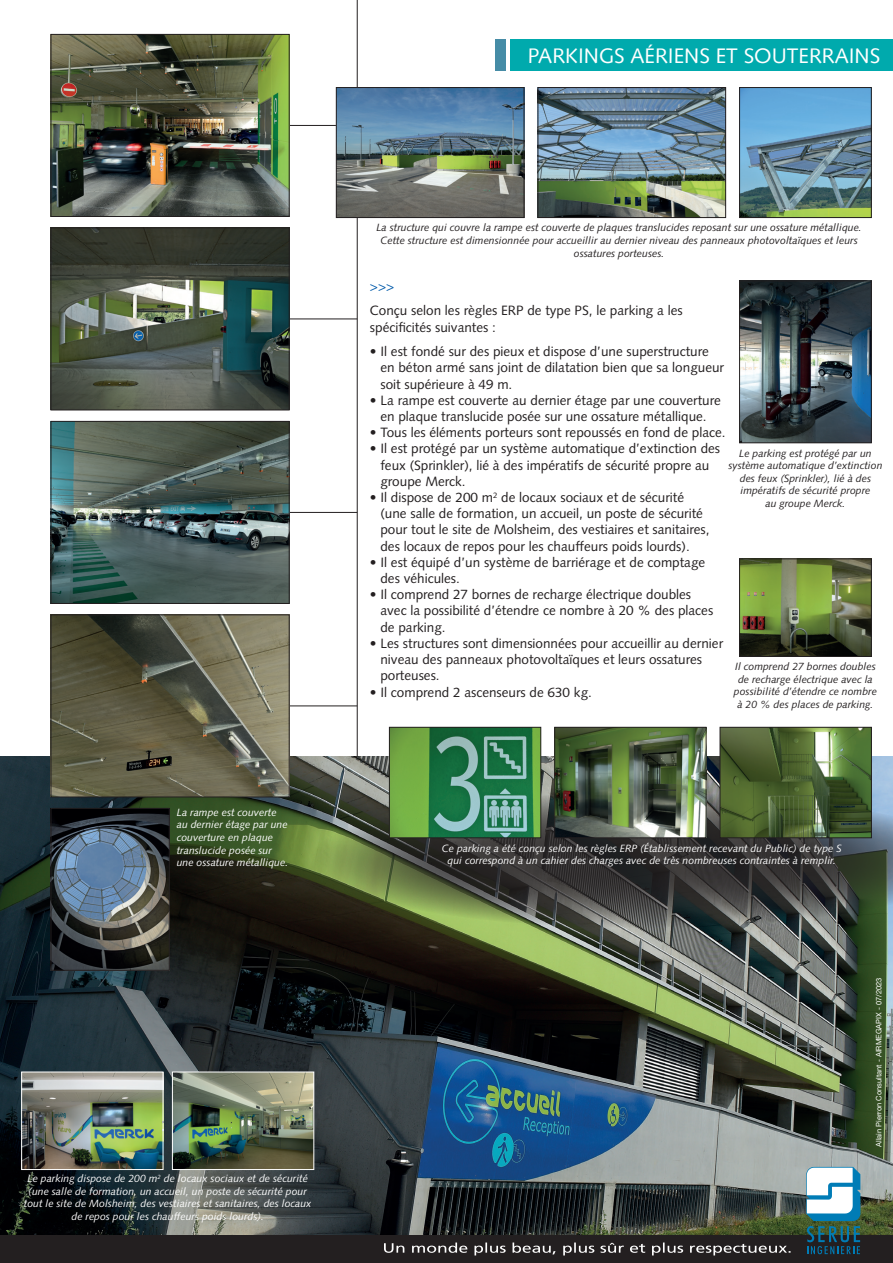
<style>
.page{position:relative;width:893px;height:1263px;background:#fff}
.page>*{position:absolute;margin:0;border:0;box-sizing:border-box;transform-origin:0 0}
.t1{font:21px "Syntax LT Std";color:#fff}
.t2{font:13.5px/16.2px "Syntax LT Std";color:#231f20}
.t3{font:13.5px "Syntax LT Std";color:#015aaa}
.t4{font:italic 10.5px/12.6px "Syntax LT Std";color:#fff;text-align:center}
.t5{font:italic 10.5px/12.6px "Syntax LT Std";color:#231f20;text-align:center}
.t6{font:7.5px "Helvetica Neue";color:#fff}
</style>
<div class="page">
<img style="left:0;top:757px;width:893px;height:478px">
<div style="left:0;top:1235px;width:893px;height:28px;background:#231f20"></div>
<svg style="left:309px;top:792px;width:584px;height:136px;background:#474d3f"></svg>
<hr style="left:357px;top:0;width:1px;height:757px;background:#231f20">
<svg style="left:806px;top:1167px;width:54px;height:87px"></svg>
<img style="left:53px;top:810px;width:115px;height:159px">
<div style="left:51px;top:808px;width:119px;height:163px;border:1px solid #231f20"></div>
<img style="left:338px;top:89px;width:184px;height:127px">
<div style="left:336px;top:87px;width:188px;height:131px;border:1px solid #231f20"></div>
<img style="left:540px;top:89px;width:184px;height:127px">
<div style="left:538px;top:87px;width:188px;height:131px;border:1px solid #231f20"></div>
<img style="left:722px;top:729px;width:148px;height:107px">
<div style="left:720px;top:727px;width:152px;height:111px;border:1px solid #231f20"></div>
<img style="left:556px;top:729px;width:148px;height:107px">
<div style="left:554px;top:727px;width:152px;height:111px;border:1px solid #231f20"></div>
<img style="left:391px;top:729px;width:148px;height:107px">
<div style="left:389px;top:727px;width:152px;height:111px;border:1px solid #231f20"></div>
<img style="left:741px;top:89px;width:129px;height:127px">
<div style="left:739px;top:87px;width:133px;height:131px;border:1px solid #231f20"></div>
<img style="left:741px;top:282px;width:129px;height:159px">
<div style="left:739px;top:280px;width:133px;height:163px;border:1px solid #231f20"></div>
<img style="left:741px;top:560px;width:129px;height:95px">
<div style="left:739px;top:558px;width:133px;height:99px;border:1px solid #231f20"></div>
<hr style="left:290px;top:125px;width:46px;height:1px;background:#231f20">
<hr style="left:290px;top:319px;width:67px;height:1px;background:#231f20">
<hr style="left:290px;top:512px;width:67px;height:1px;background:#231f20">
<hr style="left:290px;top:705px;width:67px;height:1px;background:#231f20">
<img style="left:53px;top:36px;width:235px;height:179px">
<div style="left:51px;top:34px;width:239px;height:183px;border:1px solid #231f20"></div>
<img style="left:53px;top:229px;width:235px;height:179px">
<div style="left:51px;top:227px;width:239px;height:183px;border:1px solid #231f20"></div>
<img style="left:53px;top:423px;width:235px;height:179px">
<div style="left:51px;top:421px;width:239px;height:183px;border:1px solid #231f20"></div>
<img style="left:53px;top:616px;width:235px;height:179px">
<div style="left:51px;top:614px;width:239px;height:183px;border:1px solid #231f20"></div>
<div style="left:496px;top:39px;width:10px;height:32px;background:#468ca6"></div>
<div style="left:510px;top:39px;width:383px;height:32px;background:#00aaad"></div>
<img style="left:23px;top:1073px;width:138px;height:95px">
<div style="left:21px;top:1071px;width:142px;height:99px;border:1px solid #fff"></div>
<img style="left:174px;top:1073px;width:138px;height:95px">
<div style="left:172px;top:1071px;width:142px;height:99px;border:1px solid #fff"></div>
<svg style="left:384px;top:1242px;width:407px;height:13px"></svg>
<h1 class="t1" style="left:528px;top:43px;width:354px">PARKINGS AÉRIENS ET SOUTERRAINS</h1>
<p class="t4" style="left:177px;top:806px;width:113px;text-align:left">La rampe est couverte au dernier étage par une couverture en plaque translucide posée sur une ossature métallique.</p>
<p class="t4" style="left:24px;top:1172px;width:289px">Le parking dispose de 200 m<sup>2</sup> de locaux sociaux et de sécurité (une salle de formation, un accueil, un poste de sécurité pour tout le site de Molsheim, des vestiaires et sanitaires, des locaux de repos pour les chauffeurs poids lourds).</p>
<p class="t5" style="left:376px;top:221px;width:487px">La structure qui couvre la rampe est couverte de plaques translucides reposant sur une ossature métallique.<br>Cette structure est dimensionnée pour accueillir au dernier niveau des panneaux photovoltaïques et leurs ossatures porteuses.</p>
<p class="t3" style="left:370px;top:278px;width:26px">&gt;&gt;&gt;</p>
<p class="t2" style="left:370px;top:303px;width:314px">Conçu selon les règles ERP de type PS, le parking a les spécificités suivantes :</p>
<p class="t2" style="left:380px;top:343px;width:345px;text-indent:-11px">• Il est fondé sur des pieux et dispose d’une superstructure en béton armé sans joint de dilatation bien que sa longueur soit supérieure à 49 m.</p>
<p class="t2" style="left:370px;top:392px;width:352px;text-align:center">• La rampe est couverte au dernier étage par une couverture en plaque translucide posée sur une ossature métallique.</p>
<p class="t2" style="left:370px;top:424px;width:357px">• Tous les éléments porteurs sont repoussés en fond de place.</p>
<p class="t2" style="left:380px;top:441px;width:341px;text-indent:-11px">• Il est protégé par un système automatique d’extinction des feux (Sprinkler), lié à des impératifs de sécurité propre au groupe Merck.</p>
<p class="t2" style="left:380px;top:489px;width:331px;text-indent:-11px">• Il dispose de 200 m<sup>2</sup> de locaux sociaux et de sécurité (une salle de formation, un accueil, un poste de sécurité pour tout le site de Molsheim, des vestiaires et sanitaires, des locaux de repos pour les chauffeurs poids lourds).</p>
<p class="t2" style="left:380px;top:554px;width:326px;text-indent:-11px">• Il est équipé d’un système de barriérage et de comptage des véhicules.</p>
<p class="t2" style="left:380px;top:586px;width:334px;text-indent:-11px">• Il comprend 27 bornes de recharge électrique doubles avec la possibilité d’étendre ce nombre à 20 % des places de parking.</p>
<p class="t2" style="left:380px;top:635px;width:344px;text-indent:-11px">• Les structures sont dimensionnées pour accueillir au dernier niveau des panneaux photovoltaïques et leurs ossatures porteuses.</p>
<p class="t2" style="left:370px;top:684px;width:223px">• Il comprend 2 ascenseurs de 630 kg.</p>
<p class="t5" style="left:728px;top:447px;width:156px">Le parking est protégé par un système automatique d’extinction des feux (Sprinkler), lié à des impératifs de sécurité propre<br>au groupe Merck.</p>
<p class="t5" style="left:734px;top:660px;width:144px">Il comprend 27 bornes doubles de recharge électrique avec la possibilité d’étendre ce nombre à 20 % des places de parking.</p>
<p class="t4" style="left:442px;top:841px;width:401px">Ce parking a été conçu selon les règles ERP (Établissement recevant du Public) de type S qui correspond à un cahier des charges avec de très nombreuses contraintes à remplir.</p>
<p class="t6" style="left:873px;top:1147px;width:171px;rotate:-90deg">Allain Pierron Consultant - AIRMEGAPIX - 07/2023</p>
</div>
